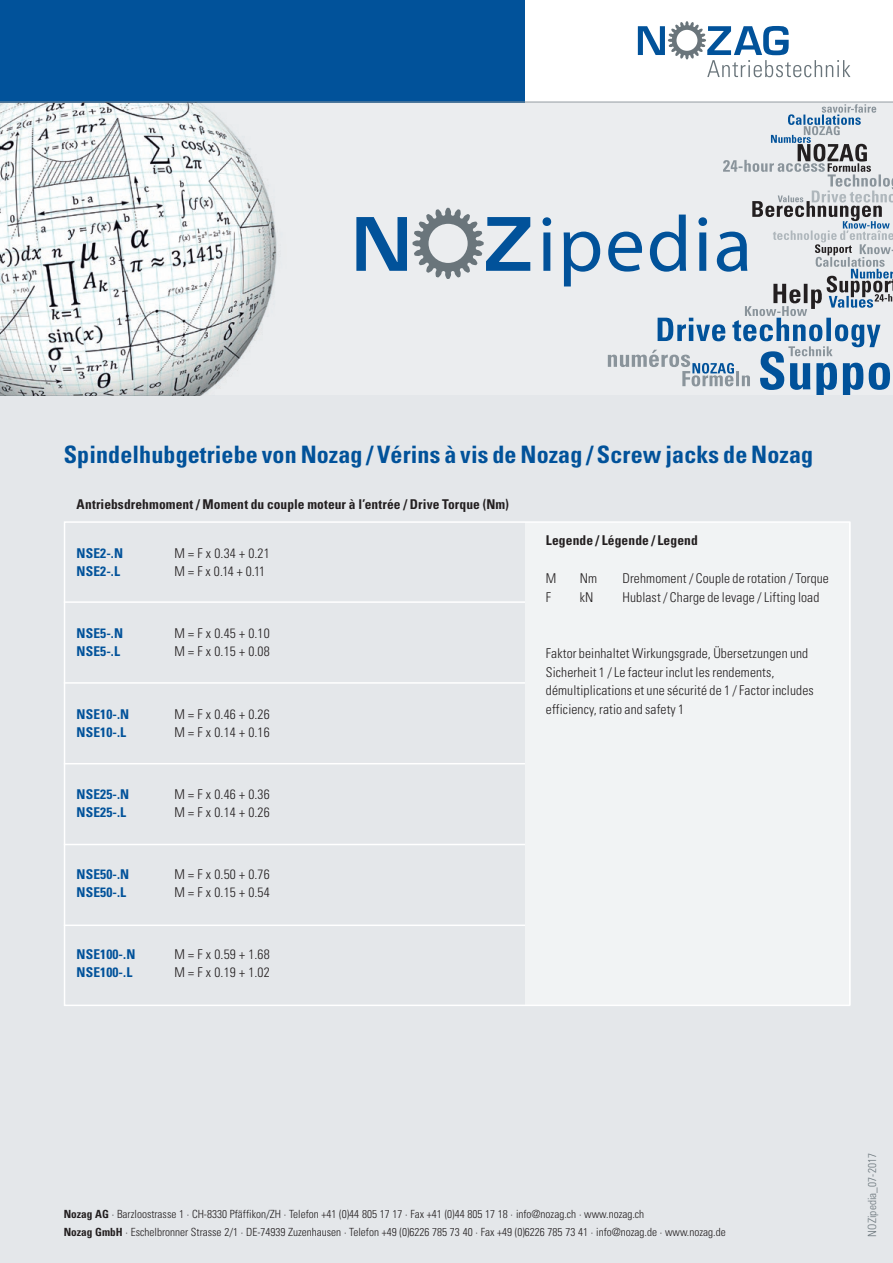
<style>
.page{position:relative;width:893px;height:1263px;background:#fff}
.page>*{position:absolute;margin:0;border:0;box-sizing:border-box;transform-origin:0 0}
.t1{font:79.2px "Myriad Pro";letter-spacing:.025em;color:#01529a}
.t2{font:700 condensed 24px "Univers";letter-spacing:.005em;color:#01529a}
.t3{font:300 condensed 13.5px/18.8px "Univers";letter-spacing:.01em;color:#231f20}
.t4{font:700 condensed 13.5px "Univers";letter-spacing:.01em;color:#01529a}
.t5{font:700 condensed 13.5px "Univers";letter-spacing:.01em;color:#231f20}
.t6{font:300 condensed 11.25px/18px "Univers";color:#231f20}
.t7{font:300 condensed 11.25px "Univers";letter-spacing:.01em;color:#6a757b}
.s1{font-weight:700}
</style>
<div class="page">
<div style="left:0;top:102px;width:893px;height:293px;background:#ebedef"></div>
<svg style="left:608px;top:104px;width:285px;height:291px"></svg>
<div style="left:0;top:395px;width:893px;height:868px;background:#e4e7ea"></div>
<div style="left:0;top:0;width:525px;height:102px;background:#01529a"></div>
<img style="left:0;top:103px;width:277px;height:292px">
<hr style="left:64px;top:601px;width:508px;height:2px;background:#fff">
<hr style="left:64px;top:682px;width:508px;height:2px;background:#fff">
<hr style="left:64px;top:763px;width:508px;height:1px;background:#fff">
<hr style="left:64px;top:844px;width:508px;height:1px;background:#fff">
<hr style="left:64px;top:924px;width:508px;height:2px;background:#fff">
<svg style="left:356px;top:208px;width:174px;height:71px"></svg>
<div style="left:525px;top:522px;width:325px;height:483px;background:#f1f3f4"></div>
<svg style="left:638px;top:21px;width:212px;height:56px"></svg>
<hr style="left:0;top:102px;width:893px;height:1px;background:#8a949b">
<h1 class="t1" style="left:538px;top:195px;width:216px">ipedia</h1>
<h2 class="t2" style="left:64px;top:439px;width:751px">Spindelhubgetriebe von Nozag / Vérins à vis de Nozag / Screw jacks de Nozag</h2>
<p class="t5" style="left:77px;top:496px;width:434px">Antriebsdrehmoment / Moment du couple moteur à l’entrée / Drive Torque (Nm)</p>
<p class="t4" style="left:77px;top:545px;width:48px">NSE2-.N</p>
<p class="t3" style="left:174px;top:544px;width:97px">M = F x 0.34 + 0.21</p>
<p class="t4" style="left:77px;top:563px;width:45px">NSE2-.L</p>
<p class="t3" style="left:174px;top:562px;width:92px">M = F x 0.14 + 0.11</p>
<p class="t4" style="left:77px;top:625px;width:48px">NSE5-.N</p>
<p class="t3" style="left:174px;top:624px;width:97px">M = F x 0.45 + 0.10</p>
<p class="t4" style="left:77px;top:643px;width:45px">NSE5-.L</p>
<p class="t3" style="left:174px;top:642px;width:97px">M = F x 0.15 + 0.08</p>
<p class="t4" style="left:77px;top:705px;width:54px">NSE10-.N</p>
<p class="t3" style="left:174px;top:704px;width:97px">M = F x 0.46 + 0.26</p>
<p class="t4" style="left:77px;top:723px;width:51px">NSE10-.L</p>
<p class="t3" style="left:174px;top:722px;width:97px">M = F x 0.14 + 0.16</p>
<p class="t4" style="left:77px;top:786px;width:54px">NSE25-.N</p>
<p class="t3" style="left:174px;top:784px;width:97px">M = F x 0.46 + 0.36</p>
<p class="t4" style="left:77px;top:804px;width:51px">NSE25-.L</p>
<p class="t3" style="left:174px;top:802px;width:97px">M = F x 0.14 + 0.26</p>
<p class="t4" style="left:77px;top:866px;width:54px">NSE50-.N</p>
<p class="t3" style="left:174px;top:865px;width:97px">M = F x 0.50 + 0.76</p>
<p class="t4" style="left:77px;top:884px;width:51px">NSE50-.L</p>
<p class="t3" style="left:174px;top:883px;width:97px">M = F x 0.15 + 0.54</p>
<p class="t4" style="left:77px;top:946px;width:60px">NSE100-.N</p>
<p class="t3" style="left:174px;top:945px;width:97px">M = F x 0.59 + 1.68</p>
<p class="t4" style="left:77px;top:964px;width:57px">NSE100-.L</p>
<p class="t3" style="left:174px;top:963px;width:97px">M = F x 0.19 + 1.02</p>
<p class="t5" style="left:546px;top:532px;width:153px">Legende / Légende / Legend</p>
<p class="t3" style="left:546px;top:568px;width:12px">M</p>
<p class="t3" style="left:580px;top:568px;width:19px">Nm</p>
<p class="t3" style="left:622px;top:568px;width:208px">Drehmoment / Couple de rotation / Torque</p>
<p class="t3" style="left:546px;top:587px;width:7px">F</p>
<p class="t3" style="left:580px;top:587px;width:15px">kN</p>
<p class="t3" style="left:622px;top:587px;width:198px">Hublast / Charge de levage / Lifting load</p>
<p class="t3" style="left:546px;top:643px;width:269px">Faktor beinhaltet Wirkungsgrade, Übersetzungen und Sicherheit 1 / Le facteur inclut les rendements, démultiplications et une sécurité de 1 / Factor includes efficiency, ratio and safety 1</p>
<p class="t6" style="left:64px;top:1205px;width:663px"><span class="s1">Nozag AG</span> · Barzloostrasse 1 · CH-8330 Pfäffikon/ZH · Telefon +41 (0)44 805 17 17 · Fax +41 (0)44 805 17 18 · info@nozag.ch · www.nozag.ch<br><span class="s1">Nozag GmbH</span> · Eschelbronner Strasse 2/1 · DE-74939 Zuzenhausen · Telefon +49 (0)6226 785 73 40 · Fax +49 (0)6226 785 73 41 · info@nozag.de · www.nozag.de</p>
<p class="t7" style="left:865px;top:1236px;width:85px;rotate:-90deg">NOZipedia_07-2017</p>
</div>
